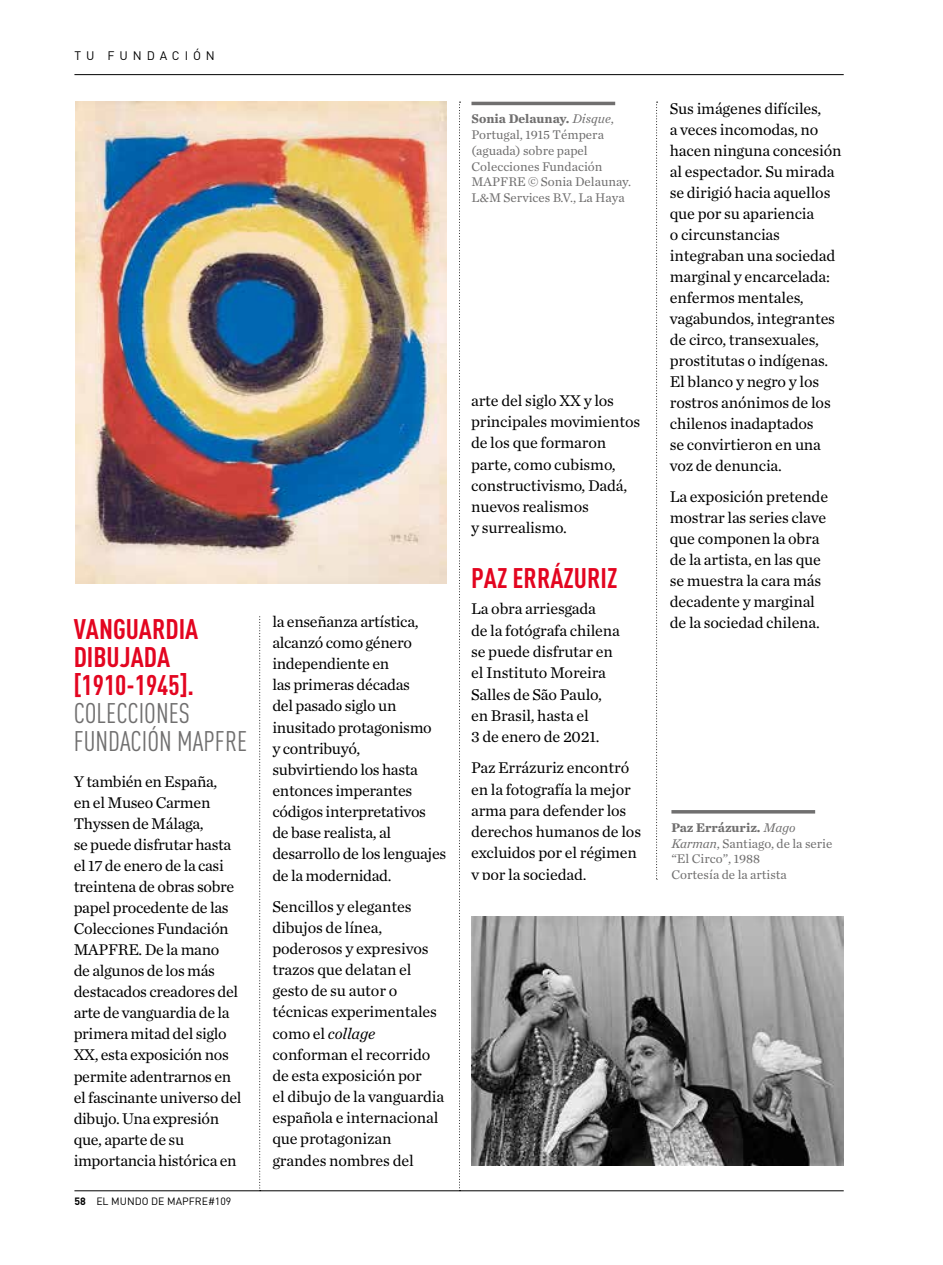
<style>
.page{position:relative;width:943px;height:1265px;background:#fff}
.page>*{position:absolute;margin:0;border:0;box-sizing:border-box;transform-origin:0 0}
.t1{font:700 28px/28px "DIN Cond";color:#e30520}
.t2{font:28px/28px "DIN Cond";color:#706f6f}
.t3{font:16.1px/21px "Chronicle Text G1";letter-spacing:-.01em;color:#000}
.t4{font:13.12px/15.8px "Chronicle Text G1";color:#706f6f}
.t5{font:12.25px "DIN";letter-spacing:.4em;color:#000}
.t6{font:10.5px "DIN";color:#000}
.s1{font-weight:700}
.s2{font-style:italic}
</style>
<div class="page">
<hr style="left:74px;top:74px;width:769px;height:1px;background:#000">
<hr style="left:74px;top:1190px;width:769px;height:1px;background:#000">
<svg style="left:459px;top:102px;width:1px;height:1089px"></svg>
<svg style="left:656px;top:102px;width:1px;height:778px"></svg>
<svg style="left:259px;top:616px;width:2px;height:575px"></svg>
<hr style="left:471px;top:102px;width:144px;height:3px;background:#706f6f">
<svg style="left:671px;top:810px;width:144px;height:4px"></svg>
<img style="left:76px;top:102px;width:370px;height:482px">
<img style="left:471px;top:917px;width:372px;height:249px">
<p class="t5" style="left:75px;top:48px;width:142px">TU FUNDACIÓN</p>
<p class="t4" style="left:471px;top:111px;width:161px"><span class="s1">Sonia Delaunay.</span> <span class="s2">Disque</span>,<br>Portugal, 1915 Témpera (aguada) sobre papel<br>Colecciones Fundación<br>MAPFRE © Sonia Delaunay.<br>L&amp;M Services B.V., La Haya</p>
<h1 class="t1" style="left:74px;top:614px;width:126px">VANGUARDIA<br>DIBUJADA [1910-1945].</h1>
<h1 class="t2" style="left:74px;top:699px;width:175px">COLECCIONES<br>FUNDACIÓN MAPFRE</h1>
<p class="t3" style="left:74px;top:771px;width:169px">Y también en España,<br>en el Museo Carmen<br>Thyssen de Málaga,<br>se puede disfrutar hasta el 17 de enero de la casi treintena de obras sobre papel procedente de las<br>Colecciones Fundación<br>MAPFRE. De la mano<br>de algunos de los más destacados creadores del arte de vanguardia de la primera mitad del siglo<br>XX, esta exposición nos permite adentrarnos en el fascinante universo del dibujo. Una expresión que, aparte de su importancia histórica en</p>
<p class="t6" style="left:74px;top:1194px;width:158px"><span class="s1">58</span> EL MUNDO DE MAPFRE#109</p>
<p class="t3" style="left:272px;top:611px;width:175px">la enseñanza artística, alcanzó como género independiente en<br>las primeras décadas<br>del pasado siglo un inusitado protagonismo<br>y contribuyó, subvirtiendo los hasta entonces imperantes códigos interpretativos de base realista, al desarrollo de los lenguajes de la modernidad.</p>
<p class="t3" style="left:272px;top:896px;width:173px">Sencillos y elegantes dibujos de línea, poderosos y expresivos trazos que delatan el gesto de su autor o técnicas experimentales como el <span class="s2">collage </span>conforman el recorrido de esta exposición por<br>el dibujo de la vanguardia española e internacional que protagonizan grandes nombres del</p>
<p class="t3" style="left:471px;top:390px;width:171px">arte del siglo XX y los principales movimientos de los que formaron parte, como cubismo, constructivismo, Dadá, nuevos realismos<br>y surrealismo.</p>
<h1 class="t1" style="left:471px;top:563px;width:148px">PAZ ERRÁZURIZ</h1>
<p class="t3" style="left:471px;top:598px;width:150px">La obra arriesgada<br>de la fotógrafa chilena se puede disfrutar en el Instituto Moreira<br>Salles de São Paulo, en Brasil, hasta el<br>3 de enero de 2021.</p>
<p class="t3" style="left:471px;top:757px;width:171px">Paz Errázuriz encontró en la fotografía la mejor arma para defender los derechos humanos de los excluidos por el régimen y por la sociedad.</p>
<p class="t3" style="left:670px;top:98px;width:173px">Sus imágenes difíciles,<br>a veces incomodas, no hacen ninguna concesión al espectador. Su mirada se dirigió hacia aquellos que por su apariencia<br>o circunstancias integraban una sociedad marginal y encarcelada: enfermos mentales, vagabundos, integrantes de circo, transexuales, prostitutas o indígenas.<br>El blanco y negro y los rostros anónimos de los chilenos inadaptados<br>se convirtieron en una voz de denuncia.</p>
<p class="t3" style="left:670px;top:486px;width:160px">La exposición pretende mostrar las series clave que componen la obra de la artista, en las que se muestra la cara más decadente y marginal de la sociedad chilena.</p>
<p class="t4" style="left:671px;top:819px;width:162px"><span class="s1">Paz Errázuriz.</span> <span class="s2">Mago<br>Karman</span>, Santiago, de la serie “El Circo”, 1988<br>Cortesía de la artista</p>
</div>
